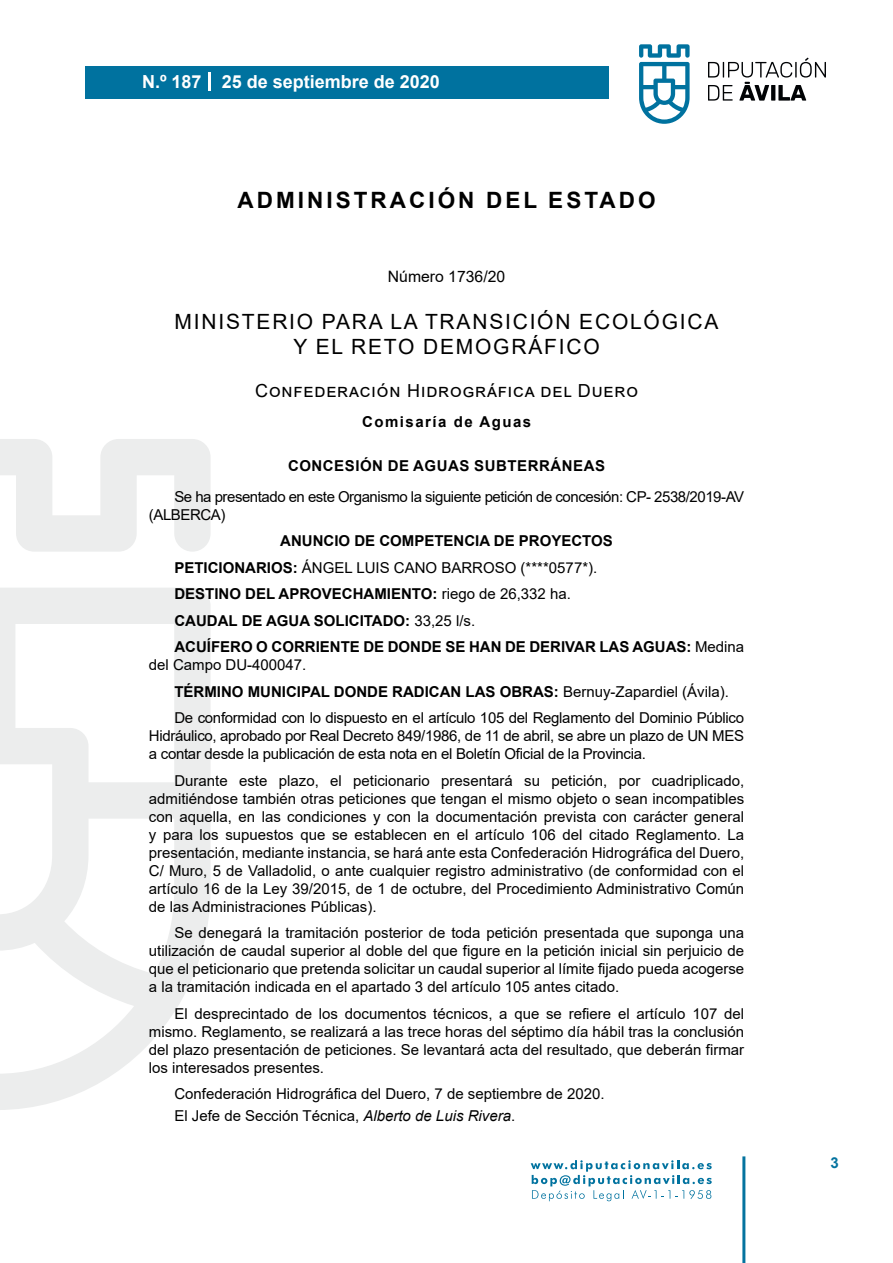
<style>
.page{position:relative;width:893px;height:1263px;background:#fff}
.page>*{position:absolute;margin:0;border:0;box-sizing:border-box;transform-origin:0 0}
.t1{font:700 22.5px "Arial";letter-spacing:.135em;color:#000}
.t2{font:21px/25.2px "Arial";letter-spacing:.085em;color:#000;text-align:center}
.t3{font:18px "Arial";letter-spacing:.05em;color:#000}
.t4{font:700 18px "Arial";color:#fff}
.t5{font:15.75px "Arial";color:#000}
.t6{font:15px/18px "Arial";letter-spacing:-.02em;color:#000}
.t7{font:700 15px/26.5px "Arial";color:#000}
.t8{font:15px/22.2px "Arial";color:#000}
.t9{font:700 15px "Arial";letter-spacing:.035em;color:#000}
.t10{font:700 15px "Arial";letter-spacing:.1em;color:#000}
.t11{font:700 15px "Arial";color:#04739f}
.s1{font-weight:400}
.s2{font-weight:700}
.s3{font-style:italic}
</style>
<div class="page">
<svg style="left:531px;top:1160px;width:181px;height:41px"></svg>
<div style="left:85px;top:66px;width:523px;height:33px;background:#00729f"></div>
<svg style="left:639px;top:44px;width:51px;height:80px"></svg>
<svg style="left:708px;top:58px;width:118px;height:43px"></svg>
<hr style="left:742px;top:1156px;width:3px;height:107px;background:#04739f">
<svg style="left:208px;top:72px;width:2px;height:18px"></svg>
<svg style="left:0;top:439px;width:211px;height:671px"></svg>
<p class="t4" style="left:142px;top:69px;width:299px">N.º 187 25 de septiembre de 2020</p>
<h1 class="t1" style="left:238px;top:184px;width:419px">ADMINISTRACIÓN DEL ESTADO</h1>
<p class="t5" style="left:388px;top:266px;width:119px">Número 1736/20</p>
<h2 class="t2" style="left:175px;top:308px;width:545px">MINISTERIO PARA LA TRANSICIÓN ECOLÓGICA<br>Y EL RETO DEMOGRÁFICO</h2>
<p class="t3" style="left:255px;top:378px;width:384px">Confederación Hidrográfica del Duero</p>
<p class="t10" style="left:362px;top:411px;width:171px">Comisaría de Aguas</p>
<p class="t9" style="left:288px;top:455px;width:318px">CONCESIÓN DE AGUAS SUBTERRÁNEAS</p>
<p class="t6" style="left:149px;top:487px;width:597px;text-indent:26px">Se ha presentado en este Organismo la siguiente petición de concesión: CP- 2538/2019-AV (ALBERCA)</p>
<p class="t7" style="left:174px;top:528px;width:571px;text-indent:106px">ANUNCIO DE COMPETENCIA DE PROYECTOS<br>PETICIONARIOS: <span class="s1">ÁNGEL LUIS CANO BARROSO (****0577*).<br></span>DESTINO DEL APROVECHAMIENTO: <span class="s1">riego de 26,332 ha.<br></span>CAUDAL DE AGUA SOLICITADO: <span class="s1">33,25 l/s.<br></span>ACUÍFERO O CORRIENTE DE DONDE SE HAN DE DERIVAR LAS AGUAS: <span class="s1">Medina</span></p>
<p class="t6" style="left:174px;top:651px;width:571px;line-height:26.5px;text-indent:-26px">del Campo DU-400047.<br><span class="s2">TÉRMINO MUNICIPAL DONDE RADICAN LAS OBRAS:</span> Bernuy-Zapardiel (Ávila).<br>De conformidad con lo dispuesto en el artículo 105 del Reglamento del Dominio Público</p>
<p class="t6" style="left:149px;top:727px;width:597px">Hidráulico, aprobado por Real Decreto 849/1986, de 11 de abril, se abre un plazo de UN MES a contar desde la publicación de esta nota en el Boletín Oficial de la Provincia.</p>
<p class="t6" style="left:149px;top:771px;width:597px;text-align:justify;text-indent:26px">Durante este plazo, el peticionario presentará su petición, por cuadriplicado, admitiéndose también otras peticiones que tengan el mismo objeto o sean incompatibles con aquella, en las condiciones y con la documentación prevista con carácter general y para los supuestos que se establecen en el artículo 106 del citado Reglamento. La presentación, mediante instancia, se hará ante esta Confederación Hidrográfica del Duero, C/ Muro, 5 de Valladolid, o ante cualquier registro administrativo (de conformidad con el artículo 16 de la Ley 39/2015, de 1 de octubre, del Procedimiento Administrativo Común de las Administraciones Públicas).</p>
<p class="t6" style="left:149px;top:924px;width:597px;text-align:justify;text-indent:26px">Se denegará la tramitación posterior de toda petición presentada que suponga una utilización de caudal superior al doble del que figure en la petición inicial sin perjuicio de que el peticionario que pretenda solicitar un caudal superior al límite fijado pueda acogerse a la tramitación indicada en el apartado 3 del artículo 105 antes citado.</p>
<p class="t6" style="left:149px;top:1004px;width:597px;text-align:justify;text-indent:26px">El desprecintado de los documentos técnicos, a que se refiere el artículo 107 del mismo. Reglamento, se realizará a las trece horas del séptimo día hábil tras la conclusión del plazo presentación de peticiones. Se levantará acta del resultado, que deberán firmar los interesados presentes.</p>
<p class="t8" style="left:174px;top:1083px;width:432px">Confederación Hidrográfica del Duero, 7 de septiembre de 2020.<br>El Jefe de Sección Técnica, <span class="s3">Alberto de Luis Rivera</span>.</p>
<p class="t11" style="left:831px;top:1152px;width:10px">3</p>
</div>
